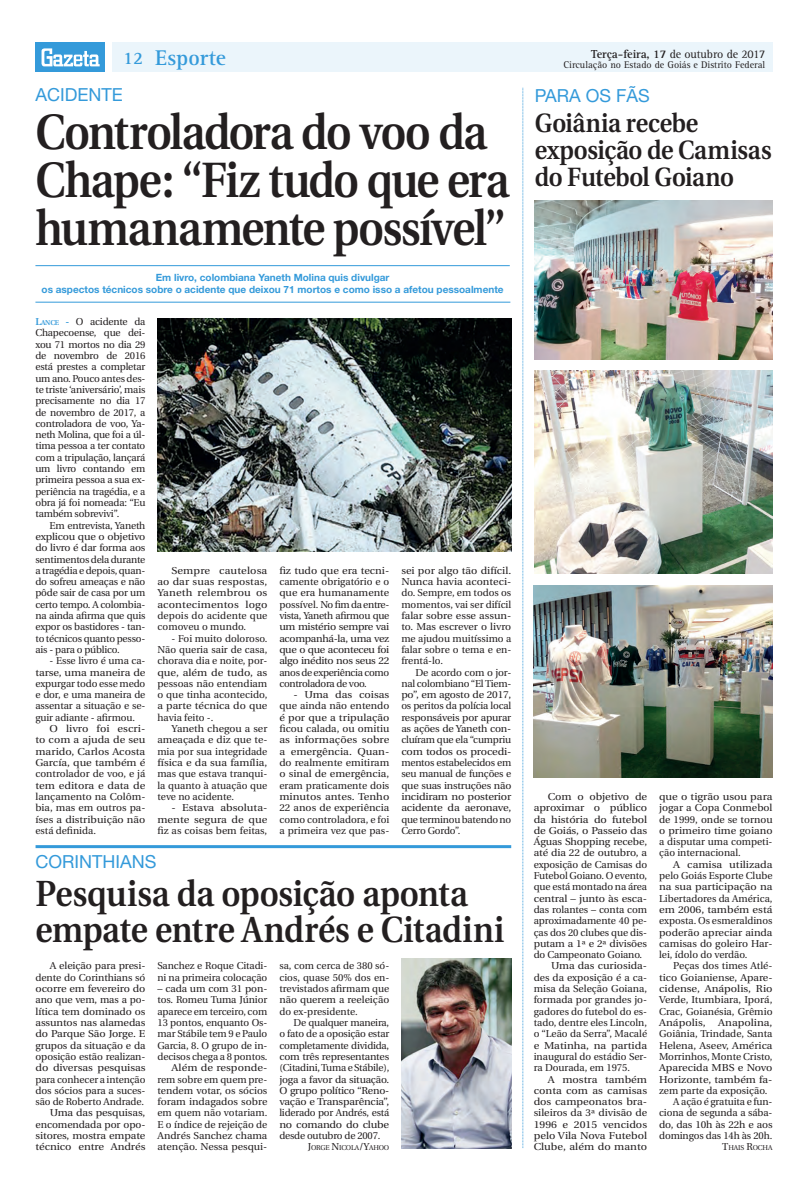
<style>
.page{position:relative;width:808px;height:1191px;background:#fff}
.page>*{position:absolute;margin:0;border:0;box-sizing:border-box;transform-origin:0 0}
.Manchete{font:600 49.5px/48px "Utopia";letter-spacing:-.03em;color:#231f20;scale:.89 1}
.Manchete-2{font:600 36.3px/36px "Utopia";letter-spacing:-.005em;color:#231f20;scale:.91 1}
.Manchete-3{font:600 26.4px/27px "Utopia";letter-spacing:-.015em;color:#231f20;scale:.91 1}
.t1{font:700 22px "Rotis Serif";color:#349ada}
.Retranca{font:18px "Helvetica Neue";color:#349ada}
.t2{font:700 18px "Rotis Serif";color:#349ada}
.t3{font:12px "Rotis Serif";letter-spacing:-.01em;color:#231f20}
.TExto_Corrido{font:10px/11.3px "Utopia";color:#231f20;text-align:justify}
.TExto_Corrido-2{font:10px/11.3px "Utopia";color:#231f20;text-align:justify;scale:1.1 1}
.TExto_Corrido-3{font:10px/11.3px "Utopia";color:#231f20;text-align:justify;scale:1.08 1}
.Repórter{font:10px/11.3px "Utopia";letter-spacing:-.02em;color:#231f20;text-align:justify}
.TExto_Corrido-4{font:10px/11.3px "Utopia";color:#231f20;text-align:justify;scale:1.05 1}
.TExto_Corrido-5{font:10px/11.3px "Utopia";color:#231f20;text-align:justify;scale:1.07 1}
.TExto_Corrido-6{font:10px/11.3px "Utopia";color:#231f20;text-align:justify;scale:1.04 1}
.Olho{font:700 10px "Helvetica Neue";color:#349ada}
.TExto_Corrido-7{font:10px/11.3px "Utopia";color:#231f20;text-align:justify;scale:1.09 1}
.t4{font:10px "Rotis Serif";color:#231f20}
.TExto_Corrido-8{font:7px "Utopia";letter-spacing:-.03em;color:#231f20}
.s1{font-weight:700}
.s2{font-weight:600;color:#349ada}
.s3{font-weight:600;font-size:7px;color:#349ada}
.s4{font-size:10px}
</style>
<div class="page">
<div style="left:112px;top:43px;width:660px;height:29px;background:#ebf5fb"></div>
<div style="left:35px;top:43px;width:70px;height:29px;background:#349ada"></div>
<svg style="left:42px;top:48px;width:58px;height:18px"></svg>
<svg style="left:523px;top:88px;width:1px;height:1060px"></svg>
<hr style="left:35px;top:265px;width:475px;height:1px;background:#349ada">
<hr style="left:35px;top:302px;width:475px;height:1px;background:#349ada">
<hr style="left:36px;top:845px;width:475px;height:3px;background:#349ada">
<img style="left:157px;top:318px;width:354px;height:233px">
<img style="left:535px;top:201px;width:237px;height:158px">
<img style="left:535px;top:370px;width:237px;height:204px">
<img style="left:534px;top:585px;width:238px;height:192px">
<img style="left:401px;top:958px;width:110px;height:190px">
<p class="t3" style="left:591px;top:47px;width:176px"><span class="s1">Terça-feira, 17</span> de outubro de 2017</p>
<p class="t2" style="left:123px;top:48px;width:22px">12</p>
<p class="t1" style="left:155px;top:45px;width:72px">Esporte</p>
<p class="t4" style="left:563px;top:59px;width:203px">Circulação no Estado de Goiás e Distrito Federal</p>
<p class="Retranca" style="left:535px;top:85px;width:117px">PARA OS FÃS</p>
<p class="Manchete-3" style="left:535px;top:109px;width:262px">Goiânia recebe exposição de Camisas do Futebol Goiano</p>
<p class="Retranca" style="left:35px;top:84px;width:89px">ACIDENTE</p>
<p class="Manchete" style="left:35px;top:109px;width:534px">Controladora do voo da<br>Chape: “Fiz tudo que era humanamente possível”</p>
<p class="Olho" style="left:156px;top:271px;width:235px">Em livro, colombiana Yaneth Molina quis divulgar</p>
<p class="Olho" style="left:42px;top:283px;width:463px">os aspectos técnicos sobre o acidente que deixou 71 mortos e como isso a afetou pessoalmente</p>
<p class="Repórter" style="left:35px;top:316px;width:111px"><span class="s2">L</span><span class="s3">ANCE</span> <span class="s2">-</span> O acidente da Chapecoense, que dei&shy;xou 71 mortos no dia 29 de novembro de 2016 está prestes a completar um ano. Pouco antes des&shy;te triste ‘aniversário’, mais precisamente no dia 17 de novembro de 2017, a controladora de voo, Ya&shy;neth Molina, que foi a úl&shy;tima pessoa a ter contato com a tripulação, lançará um livro contando em primeira pessoa a sua ex&shy;periência na tragédia, e a obra já foi nomeada: “Eu também sobrevivi”.</p>
<p class="TExto_Corrido" style="left:35px;top:520px;width:111px;text-indent:14px">Em entrevista, Yaneth explicou que o objetivo do livro é dar forma aos sentimentos dela durante a tragédia e depois, quan&shy;do sofreu ameaças e não pôde sair de casa por um certo tempo. A colombia&shy;na ainda afirma que quis expor os bastidores - tan&shy;to técnicos quanto pesso&shy;ais - para o público.</p>
<p class="TExto_Corrido" style="left:35px;top:655px;width:111px;text-indent:14px">- Esse livro é uma ca&shy;tarse, uma maneira de expurgar todo esse medo e dor, e uma maneira de assentar a situação e se&shy;guir adiante - afirmou.</p>
<p class="TExto_Corrido-2" style="left:35px;top:723px;width:101px;text-indent:14px">O livro foi escri&shy;to com a ajuda de seu marido, Carlos Acosta García, que também é controlador de voo, e já tem editora e data de lançamento na Colôm&shy;bia, mas em outros pa&shy;íses a distribuição não está definida.</p>
<p class="TExto_Corrido-2" style="left:157px;top:565px;width:101px;text-indent:14px">Sempre cautelosa ao dar suas respostas, Yaneth relembrou os acontecimentos logo depois do acidente que comoveu o mundo.</p>
<p class="TExto_Corrido" style="left:157px;top:633px;width:111px;text-indent:14px">- Foi muito doloroso.<br>Não queria sair de casa, chorava dia e noite, por&shy;que, além de tudo, as pessoas não entendiam o que tinha acontecido, a parte técnica do que havia feito -.</p>
<p class="TExto_Corrido-6" style="left:157px;top:723px;width:107px;text-indent:14px">Yaneth chegou a ser ameaçada e diz que te&shy;mia por sua integridade física e da sua família, mas que estava tranqui&shy;la quanto à atuação que teve no acidente.</p>
<p class="TExto_Corrido-2" style="left:157px;top:802px;width:101px;text-indent:14px">- Estava absoluta&shy;mente segura de que fiz as coisas bem feitas,</p>
<p class="TExto_Corrido-3" style="left:279px;top:565px;width:103px">fiz tudo que era tecni&shy;camente obrigatório e o que era humanamente possível. No fim da entre&shy;vista, Yaneth afirmou que um mistério sempre vai acompanhá-la, uma vez que o que aconteceu foi algo inédito nos seus 22 anos de experiência como controladora de voo.</p>
<p class="TExto_Corrido-2" style="left:279px;top:689px;width:101px;text-indent:14px">- Uma das coisas que ainda não entendo é por que a tripulação ficou calada, ou omitiu as informações sobre a emergência. Quan&shy;do realmente emitiram o sinal de emergência, eram praticamente dois minutos antes. Tenho 22 anos de experiência como controladora, e foi a primeira vez que pas-</p>
<p class="TExto_Corrido-3" style="left:401px;top:565px;width:103px">sei por algo tão difícil.<br>Nunca havia aconteci&shy;do. Sempre, em todos os momentos, vai ser difícil falar sobre esse assun&shy;to. Mas escrever o livro me ajudou muitíssimo a falar sobre o tema e en&shy;frentá-lo.</p>
<p class="TExto_Corrido" style="left:401px;top:666px;width:111px;text-indent:14px">De acordo com o jor&shy;nal colombiano “El Tiem&shy;po”, em agosto de 2017, os peritos da polícia local responsáveis por apurar as ações de Yaneth con&shy;cluíram que ela “cumpriu com todos os procedi&shy;mentos estabelecidos em seu manual de funções e que suas instruções não incidiram no posterior acidente da aeronave, que terminou batendo no Cerro Gordo”.</p>
<p class="Retranca" style="left:36px;top:850px;width:122px">CORINTHIANS</p>
<p class="Manchete-2" style="left:36px;top:876px;width:517px">Pesquisa da oposição aponta empate entre Andrés e Citadini</p>
<p class="TExto_Corrido-4" style="left:36px;top:960px;width:106px;text-indent:14px">A eleição para presi&shy;dente do Corinthians só ocorre em fevereiro do ano que vem, mas a po&shy;lítica tem dominado os assuntos nas alamedas do Parque São Jorge. E grupos da situação e da oposição estão realizan&shy;do diversas pesquisas para conhecer a intenção dos sócios para a suces&shy;são de Roberto Andrade.</p>
<p class="TExto_Corrido-3" style="left:36px;top:1107px;width:103px;text-indent:14px">Uma das pesquisas, encomendada por opo&shy;sitores, mostra empate técnico entre Andrés</p>
<p class="TExto_Corrido" style="left:157px;top:960px;width:111px">Sanchez e Roque Citadi&shy;ni na primeira colocação</p>
<p class="TExto_Corrido" style="left:157px;top:983px;width:111px">– cada um com 31 pon&shy;tos. Romeu Tuma Júnior aparece em terceiro, com 13 pontos, enquanto Os&shy;mar Stábile tem 9 e Paulo Garcia, 8. O grupo de in&shy;decisos chega a 8 pontos.</p>
<p class="TExto_Corrido-2" style="left:157px;top:1062px;width:101px;text-indent:14px">Além de responde&shy;rem sobre em quem pre&shy;tendem votar, os sócios foram indagados sobre em quem não votariam.<br>E o índice de rejeição de Andrés Sanchez chama atenção. Nessa pesqui-</p>
<p class="TExto_Corrido" style="left:279px;top:960px;width:111px">sa, com cerca de 380 só&shy;cios, quase 50% dos en&shy;trevistados afirmam que não querem a reeleição do ex-presidente.</p>
<p class="TExto_Corrido" style="left:279px;top:1017px;width:111px;text-indent:14px">De qualquer maneira, o fato de a oposição estar completamente dividida, com três representantes (Citadini, Tuma e Stábile), joga a favor da situação.<br>O grupo político “Reno&shy;vação e Transparência”, liderado por Andrés, está no comando do clube desde outubro de 2007.</p>
<p class="TExto_Corrido-8" style="left:308px;top:1144px;width:83px"><span class="s4">J</span>ORGE <span class="s4">N</span>ICOLA<span class="s4">/Y</span>AHOO</p>
<p class="TExto_Corrido-2" style="left:534px;top:791px;width:105px;text-indent:14px">Com o objetivo de aproximar o público da história do futebol de Goiás, o Passeio das Águas Shopping recebe, até dia 22 de outubro, a exposição de Camisas do Futebol Goiano. O evento, que está montado na área central – junto às esca&shy;das rolantes – conta com aproximadamente 40 pe&shy;ças dos 20 clubes que dis&shy;putam a 1ª e 2ª divisões do Campeonato Goiano.</p>
<p class="TExto_Corrido-5" style="left:534px;top:960px;width:107px;text-indent:17px">Uma das curiosida&shy;des da exposição é a ca&shy;misa da Seleção Goiana, formada por grandes jo&shy;gadores do futebol do es&shy;tado, dentre eles Lincoln, o “Leão da Serra”, Macalé e Matinha, na partida inaugural do estádio Ser&shy;ra Dourada, em 1975.</p>
<p class="TExto_Corrido-2" style="left:534px;top:1073px;width:105px;text-indent:14px">A mostra também conta com as camisas dos campeonatos bra&shy;sileiros da 3ª divisão de 1996 e 2015 vencidos pelo Vila Nova Futebol Clube, além do manto</p>
<p class="TExto_Corrido-7" style="left:659px;top:791px;width:106px">que o tigrão usou para jogar a Copa Conmebol de 1999, onde se tornou o primeiro time goiano a disputar uma competi&shy;ção internacional.</p>
<p class="TExto_Corrido-2" style="left:659px;top:859px;width:105px;text-indent:14px">A camisa utilizada pelo Goiás Esporte Clube na sua participação na Libertadores da América, em 2006, também está exposta. Os esmeraldinos poderão apreciar ainda camisas do goleiro Har&shy;lei, ídolo do verdão.</p>
<p class="TExto_Corrido" style="left:659px;top:960px;width:115px;text-indent:14px">Peças dos times Atlé&shy;tico Goianiense, Apare&shy;cidense, Anápolis, Rio Verde, Itumbiara, Iporá, Crac, Goianésia, Grêmio Anápolis,</p>
<p class="TExto_Corrido-2" style="left:659px;top:1017px;width:105px;text-indent:59px">Anapolina, Goiânia, Trindade, Santa Helena, Aseev, América Morrinhos, Monte Cristo, Aparecida MBS e Novo Horizonte, também fa&shy;zem parte da exposição.</p>
<p class="TExto_Corrido" style="left:659px;top:1096px;width:115px;text-indent:14px">A ação é gratuita e fun&shy;ciona de segunda a sába&shy;do, das 10h às 22h e aos domingos das 14h às 20h.</p>
<p class="TExto_Corrido-8" style="left:722px;top:1144px;width:52px"><span class="s4">T</span>HAIS <span class="s4">R</span>OCHA</p>
</div>
